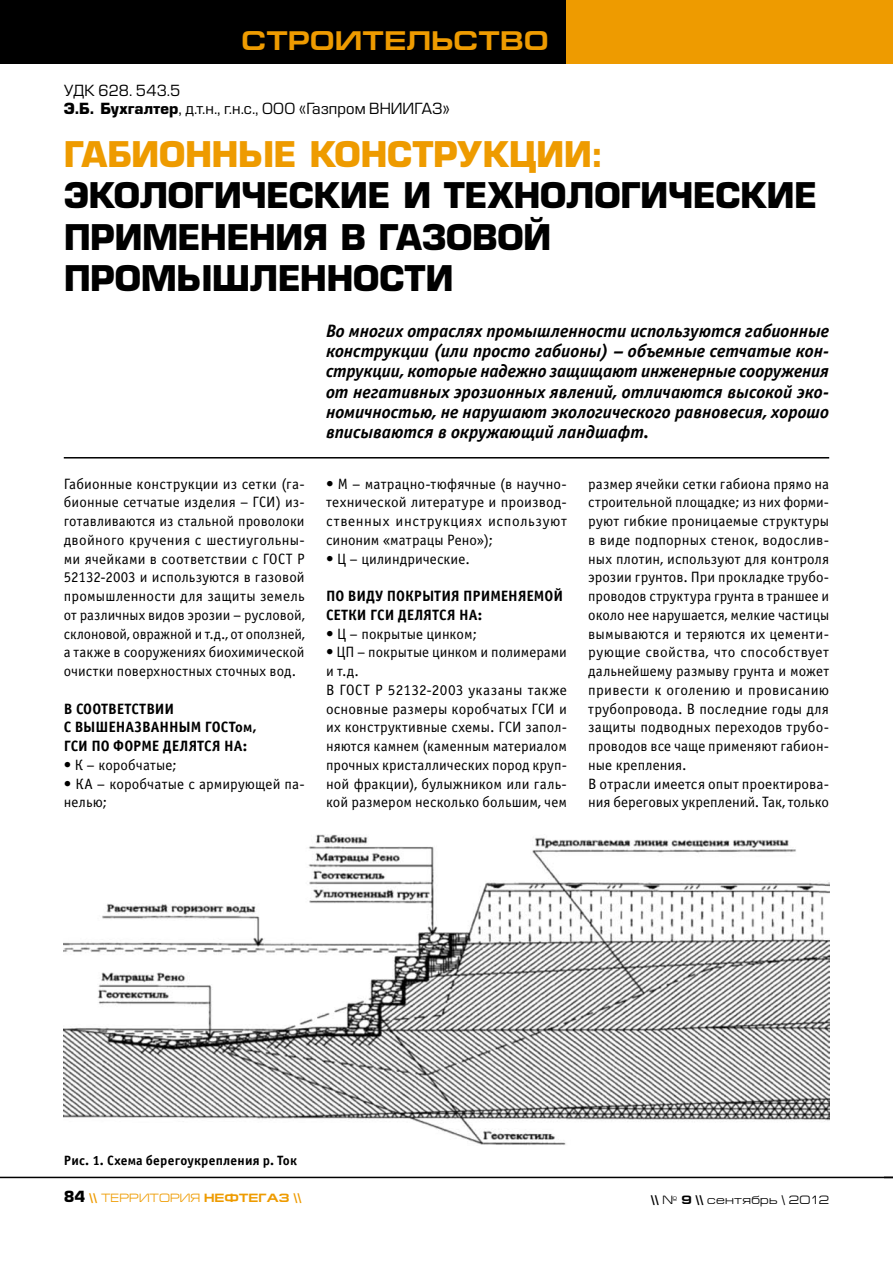
<style>
.page{position:relative;width:893px;height:1263px;background:#fff}
.page>*{position:absolute;margin:0;border:0;box-sizing:border-box;transform-origin:0 0}
.t1{font:700 34.5px/41.4px "Europe";letter-spacing:-.01em;color:#000}
.t2{font:700 34.5px "Europe";letter-spacing:-.01em;color:#ee9b00}
.t3{font:700 27px "Europe Ext";letter-spacing:.005em;color:#ee9b00}
.t4{font:italic 700 18px/20.2px "Officina Sans C";letter-spacing:-.005em;color:#000;text-align:justify}
.t5{font:15px/18.8px "Officina Sans C";letter-spacing:.01em;color:#000}
.t6{font:700 15px/18.8px "Officina Sans C";letter-spacing:.005em;color:#000}
.t7{font:500 15px/18px "Europe";letter-spacing:.005em;color:#000}
.t8{font:700 13.5px "Officina Sans C";letter-spacing:.015em;color:#000}
.t9{font:700 12px "Europe Ext";color:#ee9b00}
.t10{font:12px "Europe Ext";letter-spacing:.02em;color:#000}
.s1{font-weight:700}
.s2{font-family:"Europe";font-size:15px;color:#000}
.s3{font-weight:400}
</style>
<div class="page">
<div style="left:0;top:0;width:893px;height:64px;background:#ee9b00"></div>
<div style="left:0;top:0;width:566px;height:64px;background:#000"></div>
<hr style="left:0;top:1177px;width:893px;height:1px;background:#000">
<hr style="left:64px;top:457px;width:765px;height:1px;background:#000">
<img style="left:64px;top:835px;width:765px;height:310px">
<h2 class="t3" style="left:241px;top:26px;width:309px">строительство</h2>
<p class="t7" style="left:64px;top:83px;width:388px">УДК 628. 543.5<br><span class="s1">Э.Б. Бухгалтер</span>, д.т.н., г.н.с., ООО «Газпром ВНИИГАЗ»</p>
<h1 class="t2" style="left:64px;top:134px;width:541px">ГАБИОННЫЕ КОНСТРУКЦИИ:</h1>
<h1 class="t1" style="left:64px;top:175px;width:755px">ЭКОЛОГИЧЕСКИЕ И ТЕХНОЛОГИЧЕСКИЕ<br>ПРИМЕНЕНИЯ В ГАЗОВОЙ<br>ПРОМЫШЛЕННОСТИ</h1>
<p class="t5" style="left:64px;top:475px;width:242px;text-align:justify">Габионные конструкции из сетки (га&shy;бионные сетчатые изделия – ГСИ) из&shy;готавливаются из стальной проволоки двойного кручения с шестиугольны&shy;ми ячейками в соответствии с ГОСТ Р 52132-2003 и используются в газовой промышленности для защиты земель от различных видов эрозии – русловой, склоновой, овражной и т.д., от оползней, а также в сооружениях биохимической очистки поверхностных сточных вод.</p>
<p class="t6" style="left:64px;top:699px;width:195px">В соответствии<br>с вышеназванным гостом,<br>ГСИ</p>
<p class="t6" style="left:91px;top:737px;width:157px">по форме делятся на:</p>
<p class="t5" style="left:64px;top:756px;width:115px">• К – коробчатые;</p>
<p class="t5" style="left:64px;top:775px;width:242px">• КА – коробчатые с армирующей па&shy;нелью;</p>
<p class="t4" style="left:326px;top:321px;width:505px">Во многих отраслях промышленности используются габионные конструкции (или просто габионы) – объемные сетчатые кон&shy;струкции, которые надежно защищают инженерные сооружения от негативных эрозионных явлений, отличаются высокой эко&shy;номичностью, не нарушают экологического равновесия, хорошо вписываются в окружающий ландшафт.</p>
<p class="t5" style="left:326px;top:475px;width:242px;text-align:justify">• М – матрацно-тюфячные (в научно&shy;технической литературе и производ&shy;ственных инструкциях используют синоним «матрацы Рено»);</p>
<p class="t5" style="left:326px;top:550px;width:145px">• Ц – цилиндрические.</p>
<p class="t6" style="left:326px;top:587px;width:239px">По виду покрытия применяемой сетки ГСИ</p>
<p class="t6" style="left:398px;top:606px;width:86px">делятся на:</p>
<p class="t5" style="left:326px;top:625px;width:153px">• Ц – покрытые цинком;</p>
<p class="t5" style="left:326px;top:643px;width:242px">• ЦП – покрытые цинком и полимерами и т.д.<br>В ГОСТ Р 52132-2003 указаны также основные размеры коробчатых ГСИ и их конструктивные схемы. ГСИ запол&shy;няются камнем (каменным материалом прочных кристаллических пород круп&shy;ной фракции), булыжником или галь&shy;кой размером несколько большим, чем</p>
<p class="t5" style="left:588px;top:475px;width:242px">размер ячейки сетки габиона прямо на строительной площадке; из них форми&shy;руют гибкие проницаемые структуры в виде подпорных стенок, водослив&shy;ных плотин, используют для контроля эрозии грунтов. При прокладке трубо&shy;проводов структура грунта в траншее и около нее нарушается, мелкие частицы вымываются и теряются их цементи&shy;рующие свойства, что способствует дальнейшему размыву грунта и может привести к оголению и провисанию трубопровода. В последние годы для защиты подводных переходов трубо&shy;проводов все чаще применяют габион&shy;ные крепления.<br>В отрасли имеется опыт проектирова&shy;ния береговых укреплений. Так, только</p>
<p class="t8" style="left:64px;top:1153px;width:235px">Рис. 1. Схема берегоукрепления р. Ток</p>
<p class="t9" style="left:64px;top:1191px;width:239px"><span class="s2">84</span> \\ <span class="s3">ТЕРРИТОРИЯ</span> НЕФТЕГАЗ \\</p>
<p class="t10" style="left:651px;top:1193px;width:180px"><span class="s1">\\</span> № <span class="s1">9 \\</span> сентябрь \ 2012</p>
</div>
